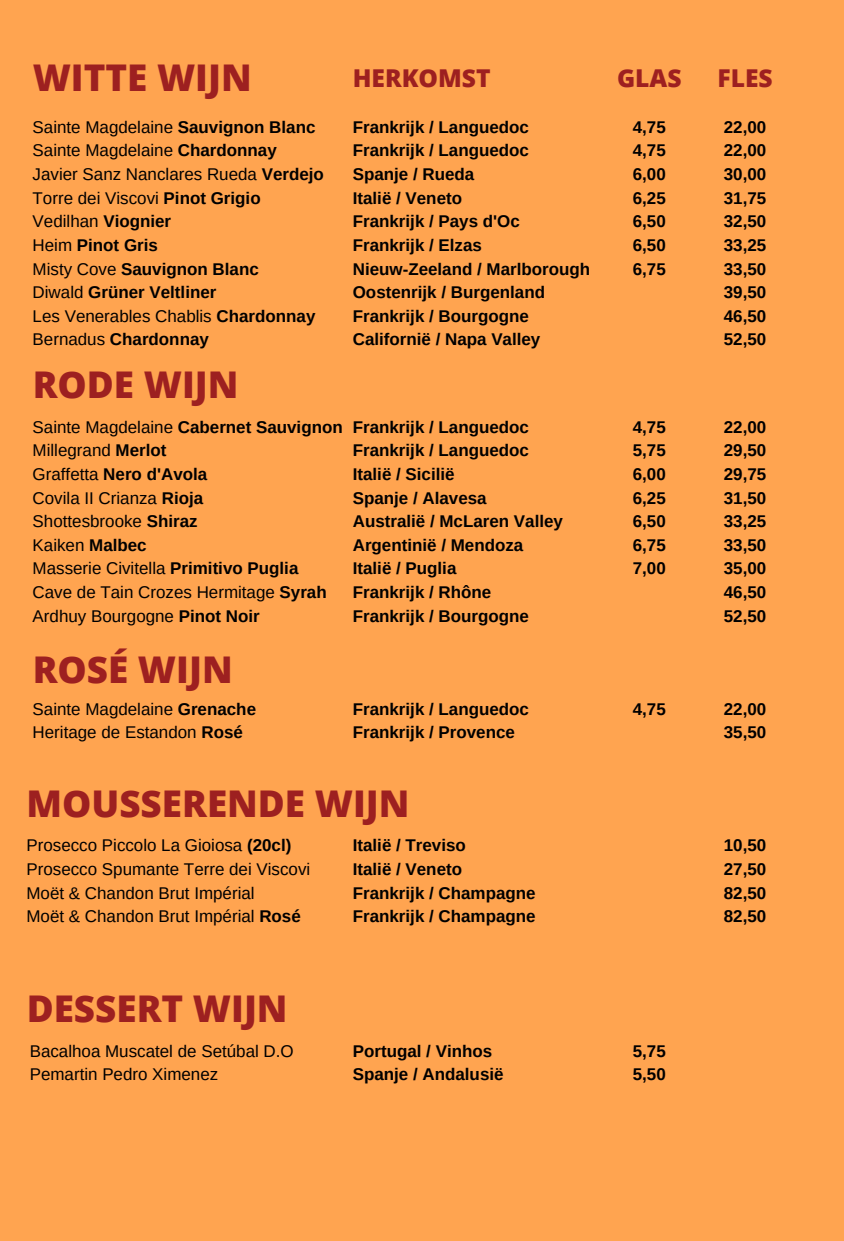
<style>
.page{position:relative;width:844px;height:1241px;background:#fff}
.page>*{position:absolute;margin:0;border:0;box-sizing:border-box;transform-origin:0 0}
.t1{font:800 36.75px "Open Sans";color:#9d2020}
.t2{font:800 24.5px "Open Sans";color:#9d2020}
.t3{font:700 16.97px "Arimo";color:#000}
.t4{font:16.97px "Arimo";color:#000}
.s1{font-weight:700}
.s2{font-weight:400}
</style>
<div class="page">
<div style="left:0;top:0;width:843px;height:1240px;background:#ffa450"></div>
<p class="t1" style="left:33px;top:52px;width:220px">WITTE WIJN</p>
<p class="t2" style="left:353px;top:61px;width:139px">HERKOMST</p>
<p class="t2" style="left:617px;top:61px;width:66px">GLAS</p>
<p class="t2" style="left:717px;top:61px;width:57px">FLES</p>
<p class="t4" style="left:33px;top:117px;width:284px">Sainte Magdelaine <span class="s1">Sauvignon Blanc</span></p>
<p class="t4" style="left:33px;top:141px;width:246px">Sainte Magdelaine <span class="s1">Chardonnay</span></p>
<p class="t4" style="left:33px;top:165px;width:293px">Javier Sanz Nanclares Rueda <span class="s1">Verdejo</span></p>
<p class="t4" style="left:33px;top:188px;width:229px">Torre dei Viscovi <span class="s1">Pinot Grigio</span></p>
<p class="t4" style="left:33px;top:212px;width:140px">Vedilhan <span class="s1">Viognier</span></p>
<p class="t3" style="left:33px;top:235px;width:127px"><span class="s2">Heim</span> Pinot Gris</p>
<p class="t3" style="left:33px;top:259px;width:228px"><span class="s2">Misty Cove</span> Sauvignon Blanc</p>
<p class="t3" style="left:33px;top:283px;width:185px"><span class="s2">Diwald</span> Grüner Veltliner</p>
<p class="t4" style="left:33px;top:306px;width:284px">Les Venerables Chablis <span class="s1">Chardonnay</span></p>
<p class="t3" style="left:33px;top:330px;width:178px"><span class="s2">Bernadus</span> Chardonnay</p>
<p class="t3" style="left:353px;top:117px;width:178px">Frankrijk / Languedoc</p>
<p class="t3" style="left:353px;top:141px;width:178px">Frankrijk / Languedoc</p>
<p class="t3" style="left:353px;top:165px;width:123px">Spanje / Rueda</p>
<p class="t3" style="left:353px;top:188px;width:111px">Italië / Veneto</p>
<p class="t3" style="left:353px;top:212px;width:169px">Frankrijk / Pays d'Oc</p>
<p class="t3" style="left:353px;top:235px;width:131px">Frankrijk / Elzas</p>
<p class="t3" style="left:353px;top:259px;width:239px">Nieuw-Zeeland / Marlborough</p>
<p class="t3" style="left:353px;top:283px;width:194px">Oostenrijk / Burgenland</p>
<p class="t3" style="left:353px;top:306px;width:178px">Frankrijk / Bourgogne</p>
<p class="t3" style="left:353px;top:330px;width:189px">Californië / Napa Valley</p>
<p class="t3" style="left:723px;top:117px;width:44px">22,00</p>
<p class="t3" style="left:723px;top:141px;width:44px">22,00</p>
<p class="t3" style="left:723px;top:165px;width:44px">30,00</p>
<p class="t3" style="left:723px;top:188px;width:44px">31,75</p>
<p class="t3" style="left:723px;top:212px;width:44px">32,50</p>
<p class="t3" style="left:723px;top:235px;width:44px">33,25</p>
<p class="t3" style="left:723px;top:259px;width:44px">33,50</p>
<p class="t3" style="left:723px;top:283px;width:44px">39,50</p>
<p class="t3" style="left:723px;top:306px;width:44px">46,50</p>
<p class="t3" style="left:723px;top:330px;width:44px">52,50</p>
<p class="t3" style="left:632px;top:117px;width:34px">4,75</p>
<p class="t3" style="left:632px;top:141px;width:34px">4,75</p>
<p class="t3" style="left:632px;top:165px;width:34px">6,00</p>
<p class="t3" style="left:632px;top:188px;width:34px">6,25</p>
<p class="t3" style="left:632px;top:212px;width:34px">6,50</p>
<p class="t3" style="left:632px;top:235px;width:34px">6,50</p>
<p class="t3" style="left:632px;top:259px;width:34px">6,75</p>
<p class="t1" style="left:33px;top:358px;width:207px">RODE WIJN</p>
<p class="t3" style="left:33px;top:417px;width:311px"><span class="s2">Sainte Magdelaine</span> Cabernet Sauvignon</p>
<p class="t4" style="left:33px;top:441px;width:135px">Millegrand <span class="s1">Merlot</span></p>
<p class="t3" style="left:33px;top:464px;width:176px"><span class="s2">Graffetta</span> Nero d'Avola</p>
<p class="t4" style="left:33px;top:488px;width:172px">Covila II Crianza <span class="s1">Rioja</span></p>
<p class="t4" style="left:33px;top:512px;width:166px">Shottesbrooke <span class="s1">Shiraz</span></p>
<p class="t4" style="left:33px;top:535px;width:116px">Kaiken <span class="s1">Malbec</span></p>
<p class="t4" style="left:33px;top:559px;width:267px">Masserie Civitella <span class="s1">Primitivo Puglia</span></p>
<p class="t4" style="left:33px;top:582px;width:295px">Cave de Tain Crozes Hermitage <span class="s1">Syrah</span></p>
<p class="t4" style="left:33px;top:606px;width:229px">Ardhuy Bourgogne <span class="s1">Pinot Noir</span></p>
<p class="t1" style="left:33px;top:643px;width:201px">ROSÉ WIJN</p>
<p class="t4" style="left:33px;top:699px;width:225px">Sainte Magdelaine <span class="s1">Grenache</span></p>
<p class="t4" style="left:33px;top:722px;width:212px">Heritage de Estandon <span class="s1">Rosé</span></p>
<p class="t3" style="left:353px;top:417px;width:178px">Frankrijk / Languedoc</p>
<p class="t3" style="left:353px;top:441px;width:178px">Frankrijk / Languedoc</p>
<p class="t3" style="left:353px;top:464px;width:103px">Italië / Sicilië</p>
<p class="t3" style="left:353px;top:488px;width:135px">Spanje / Alavesa</p>
<p class="t3" style="left:353px;top:512px;width:212px">Australië / McLaren Valley</p>
<p class="t3" style="left:353px;top:535px;width:172px">Argentinië / Mendoza</p>
<p class="t3" style="left:353px;top:559px;width:105px">Italië / Puglia</p>
<p class="t3" style="left:353px;top:582px;width:140px">Frankrijk / Rhône</p>
<p class="t3" style="left:353px;top:606px;width:178px">Frankrijk / Bourgogne</p>
<p class="t3" style="left:353px;top:699px;width:178px">Frankrijk / Languedoc</p>
<p class="t3" style="left:353px;top:722px;width:164px">Frankrijk / Provence</p>
<p class="t1" style="left:27px;top:777px;width:384px">MOUSSERENDE WIJN</p>
<p class="t4" style="left:26px;top:836px;width:266px">Prosecco Piccolo La Gioiosa <span class="s1">(20cl)</span></p>
<p class="t4" style="left:26px;top:859px;width:285px">Prosecco Spumante Terre dei Viscovi</p>
<p class="t4" style="left:26px;top:883px;width:230px">Moët &amp; Chandon Brut Impérial</p>
<p class="t4" style="left:26px;top:906px;width:276px">Moët &amp; Chandon Brut Impérial <span class="s1">Rosé</span></p>
<p class="t3" style="left:353px;top:836px;width:115px">Italië / Treviso</p>
<p class="t3" style="left:353px;top:859px;width:111px">Italië / Veneto</p>
<p class="t3" style="left:353px;top:883px;width:184px">Frankrijk / Champagne</p>
<p class="t3" style="left:353px;top:906px;width:184px">Frankrijk / Champagne</p>
<p class="t1" style="left:27px;top:983px;width:262px">DESSERT WIJN</p>
<p class="t4" style="left:30px;top:1041px;width:265px">Bacalhoa Muscatel de Setúbal D.O</p>
<p class="t4" style="left:30px;top:1064px;width:190px">Pemartin Pedro Ximenez</p>
<p class="t3" style="left:353px;top:1041px;width:141px">Portugal / Vinhos</p>
<p class="t3" style="left:353px;top:1064px;width:152px">Spanje / Andalusië</p>
<p class="t3" style="left:632px;top:417px;width:34px">4,75</p>
<p class="t3" style="left:632px;top:441px;width:34px">5,75</p>
<p class="t3" style="left:632px;top:464px;width:34px">6,00</p>
<p class="t3" style="left:632px;top:488px;width:34px">6,25</p>
<p class="t3" style="left:632px;top:512px;width:34px">6,50</p>
<p class="t3" style="left:632px;top:535px;width:34px">6,75</p>
<p class="t3" style="left:632px;top:559px;width:34px">7,00</p>
<p class="t3" style="left:723px;top:417px;width:44px">22,00</p>
<p class="t3" style="left:723px;top:441px;width:44px">29,50</p>
<p class="t3" style="left:723px;top:464px;width:44px">29,75</p>
<p class="t3" style="left:723px;top:488px;width:44px">31,50</p>
<p class="t3" style="left:723px;top:512px;width:44px">33,25</p>
<p class="t3" style="left:723px;top:535px;width:44px">33,50</p>
<p class="t3" style="left:723px;top:559px;width:44px">35,00</p>
<p class="t3" style="left:723px;top:582px;width:44px">46,50</p>
<p class="t3" style="left:723px;top:606px;width:44px">52,50</p>
<p class="t3" style="left:632px;top:699px;width:34px">4,75</p>
<p class="t3" style="left:723px;top:699px;width:44px">22,00</p>
<p class="t3" style="left:723px;top:722px;width:44px">35,50</p>
<p class="t3" style="left:632px;top:1041px;width:34px">5,75</p>
<p class="t3" style="left:632px;top:1064px;width:34px">5,50</p>
<p class="t3" style="left:723px;top:836px;width:44px">10,50</p>
<p class="t3" style="left:723px;top:859px;width:44px">27,50</p>
<p class="t3" style="left:723px;top:883px;width:44px">82,50</p>
<p class="t3" style="left:723px;top:906px;width:44px">82,50</p>
</div>
